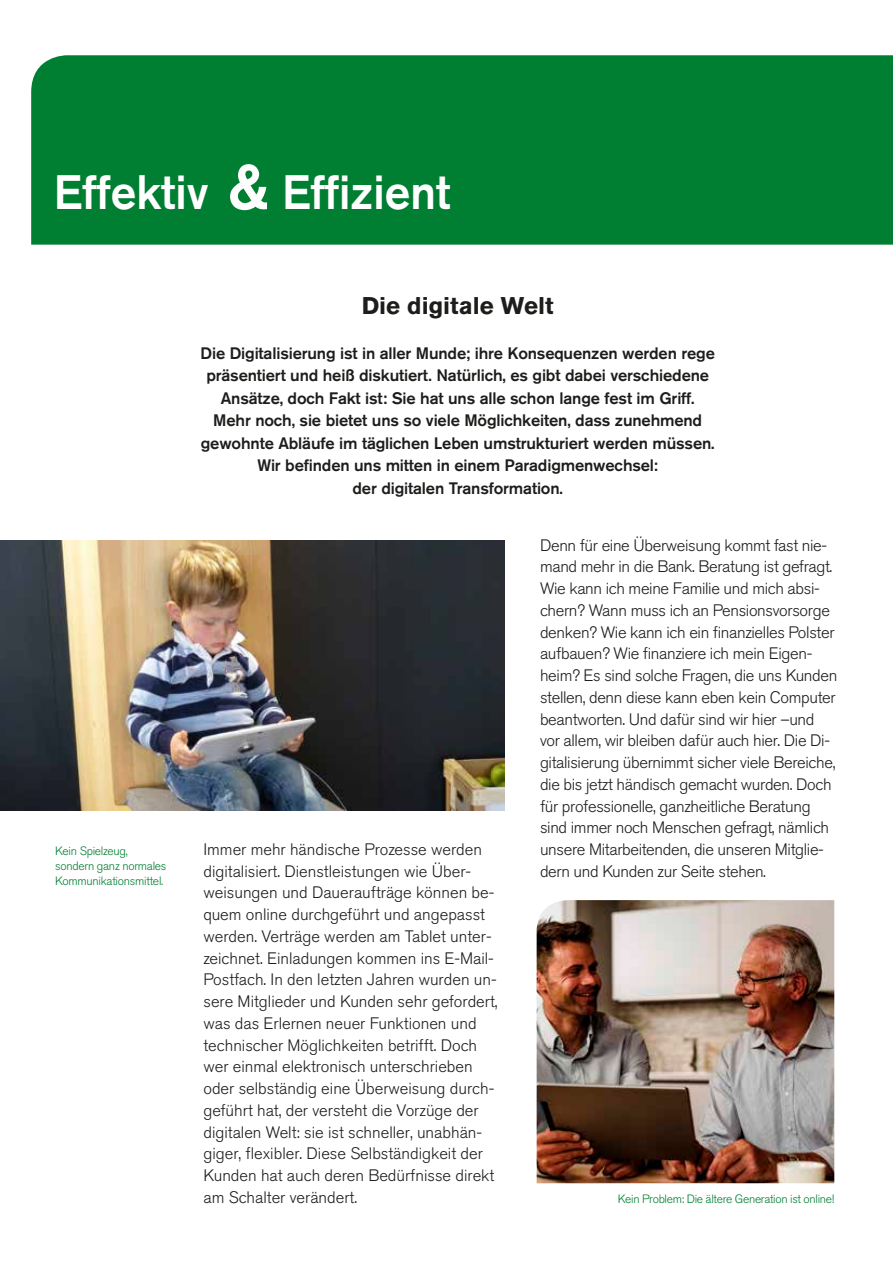
<style>
.page{position:relative;width:893px;height:1263px;background:#fff}
.page>*{position:absolute;margin:0;border:0;box-sizing:border-box;transform-origin:0 0}
.t1{font:500 47.85px "Akzidenz Grotesk BQ";color:#fff;scale:.95 1}
.t2{font:700 24px "Akzidenz Grotesk BQ";color:#1d1d1b}
.t3{font:300 16.5px/21.8px "Akzidenz Grotesk BQ";color:#1d1d1b}
.t4{font:300 16.5px/21.8px "Akzidenz Grotesk BQ";letter-spacing:-.02em;color:#1d1d1b}
.t5{font:500 16.5px/22.5px "Akzidenz Grotesk BQ";letter-spacing:-.01em;color:#1d1d1b;text-align:center}
.t6{font:300 12px/15px "Akzidenz Grotesk BQ";letter-spacing:-.02em;color:#007f33}
.s1{font-size:67.95px}
</style>
<div class="page">
<div style="left:31px;top:55px;width:862px;height:190px;background:#007f33"></div>
<img style="left:0;top:540px;width:505px;height:270px">
<img style="left:537px;top:900px;width:297px;height:283px">
<h1 class="t1" style="left:54px;top:163px;width:419px">Effektiv <span class="s1">&amp;</span> Effizient</h1>
<p class="t6" style="left:55px;top:843px;width:113px">Kein Spielzeug, sondern ganz normales<br>Kommunikationsmittel.</p>
<h2 class="t2" style="left:362px;top:291px;width:194px">Die digitale Welt</h2>
<p class="t5" style="left:201px;top:341px;width:516px">Die Digitalisierung ist in aller Munde; ihre Konsequenzen werden rege präsentiert und heiß diskutiert. Natürlich, es gibt dabei verschiedene Ansätze, doch Fakt ist: Sie hat uns alle schon lange fest im Griff.<br>Mehr noch, sie bietet uns so viele Möglichkeiten, dass zunehmend gewohnte Abläufe im täglichen Leben umstrukturiert werden müssen.<br>Wir befinden uns mitten in einem Paradigmenwechsel:<br>der digitalen Transformation.</p>
<p class="t3" style="left:203px;top:839px;width:296px">Immer mehr händische Prozesse werden digitalisiert. Dienstleistungen wie Über&shy;weisungen und Daueraufträge können be&shy;quem online durchgeführt und angepasst werden. Verträge werden am Tablet unter&shy;zeichnet. Einladungen kommen ins E-Mail-Postfach. In den letzten Jahren wurden un&shy;sere Mitglieder und Kunden sehr gefordert, was das Erlernen neuer Funktionen und technischer Möglichkeiten betrifft. Doch wer einmal elektronisch unterschrieben oder selbständig eine Überweisung durch&shy;geführt hat, der versteht die Vorzüge der digitalen Welt: sie ist schneller, unabhän&shy;giger, flexibler. Diese Selbständigkeit der Kunden hat auch deren Bedürfnisse direkt am Schalter verändert.</p>
<p class="t4" style="left:540px;top:534px;width:299px">Denn für eine Überweisung kommt fast nie&shy;mand mehr in die Bank. Beratung ist gefragt.<br>Wie kann ich meine Familie und mich absi&shy;chern? Wann muss ich an Pensionsvorsorge denken? Wie kann ich ein finanzielles Polster aufbauen? Wie finanziere ich mein Eigen&shy;heim? Es sind solche Fragen, die uns Kunden stellen, denn diese kann eben kein Computer beantworten. Und dafür sind wir hier –und vor allem, wir bleiben dafür auch hier. Die Di&shy;gitalisierung übernimmt sicher viele Bereiche, die bis jetzt händisch gemacht wurden. Doch für professionelle, ganzheitliche Beratung sind immer noch Menschen gefragt, nämlich unsere Mitarbeitenden, die unseren Mitglie&shy;dern und Kunden zur Seite stehen.</p>
<p class="t6" style="left:618px;top:1191px;width:218px">Kein Problem: Die ältere Generation ist online!</p>
</div>
